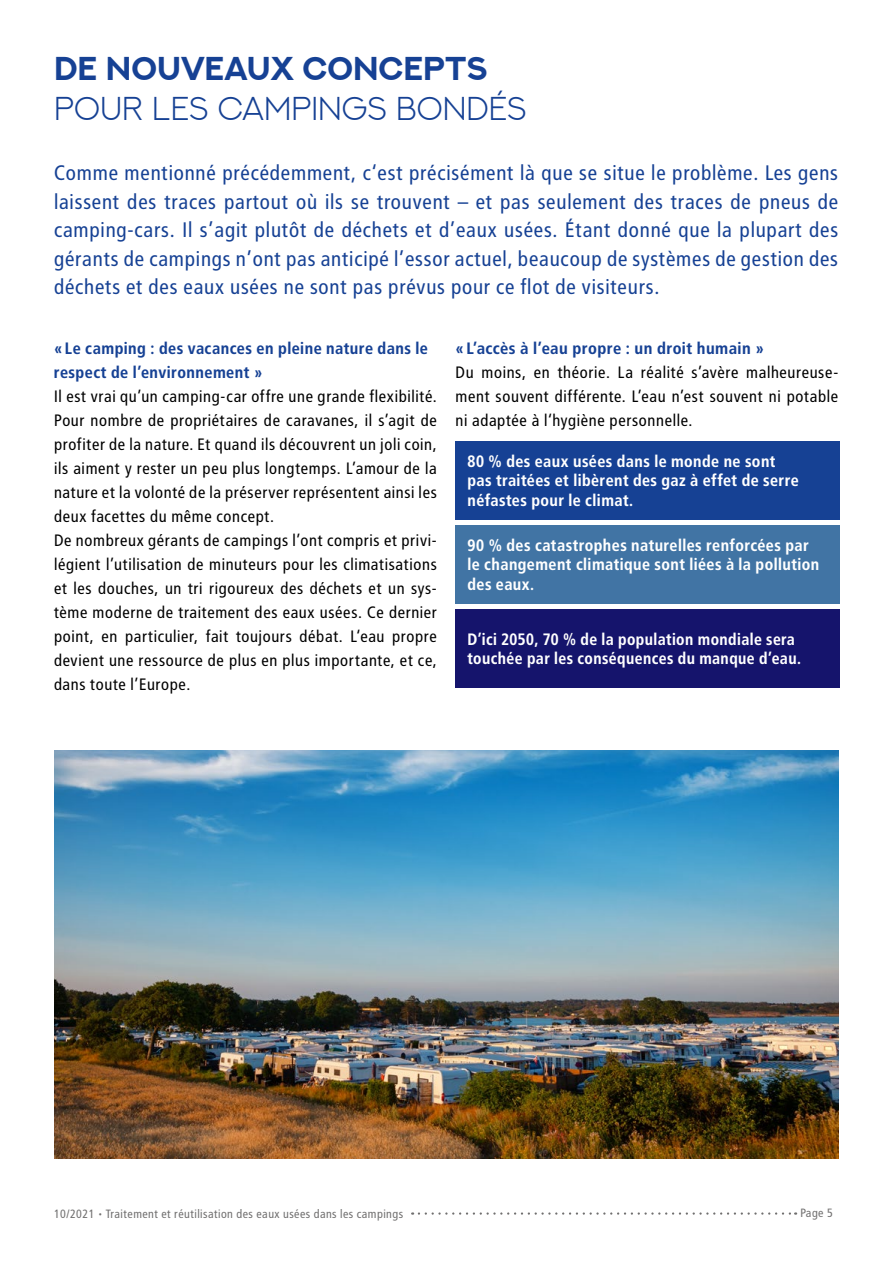
<style>
.page{position:relative;width:893px;height:1263px;background:#fff}
.page>*{position:absolute;margin:0;border:0;box-sizing:border-box;transform-origin:0 0}
.t1{font:300 33px "NEXTART";color:#164194}
.t2{font:700 33px "NEXTART";color:#164194}
.t3{font:21px/28.5px "BVG Normal";color:#164194;text-align:justify}
.t4{font:16.5px/24px "BVG Normal";color:#000}
.t5{font:16.5px/19.8px "BVG Hfett";letter-spacing:.005em;color:#fff}
.t6{font:16.5px/24px "BVG Hfett";letter-spacing:.005em;color:#164194}
.t7{font:16.5px/19.8px "BVG Hfett";letter-spacing:.005em;color:#fff;scale:.95 1}
.t8{font:12px "BVG Normal";color:#706f6f}
</style>
<div class="page">
<img style="left:54px;top:750px;width:785px;height:408px">
<svg style="left:419px;top:1212px;width:377px;height:3px"></svg>
<div style="left:455px;top:441px;width:384px;height:78px;background:#164194"></div>
<div style="left:455px;top:525px;width:384px;height:78px;background:#4174a4"></div>
<div style="left:455px;top:609px;width:384px;height:78px;background:#15146c"></div>
<h1 class="t2" style="left:54px;top:49px;width:435px">DE NOUVEAUX CONCEPTS</h1>
<h1 class="t1" style="left:54px;top:90px;width:474px">POUR LES CAMPINGS BONDÉS</h1>
<p class="t3" style="left:54px;top:159px;width:787px">Comme mentionné précédemment, c‘est précisément là que se situe le problème. Les gens laissent des traces partout où ils se trouvent – et pas seulement des traces de pneus de camping-cars. Il s’agit plutôt de déchets et d’eaux usées. Étant donné que la plupart des gérants de campings n’ont pas anticipé l’essor actuel, beaucoup de systèmes de gestion des déchets et des eaux usées ne sont pas prévus pour ce flot de visiteurs.</p>
<p class="t6" style="left:54px;top:336px;width:376px">«Le camping : des vacances en pleine nature dans le respect de l’environnement »</p>
<p class="t4" style="left:54px;top:384px;width:385px">Il est vrai qu’un camping-car offre une grande flexibilité.<br>Pour nombre de propriétaires de caravanes, il s’agit de profiter de la nature. Et quand ils découvrent un joli coin, ils aiment y rester un peu plus longtemps. L’amour de la nature et la volonté de la préserver représentent ainsi les deux facettes du même concept.<br>De nombreux gérants de campings l’ont compris et privi&shy;légient l’utilisation de minuteurs pour les climatisations et les douches, un tri rigoureux des déchets et un sys&shy;tème moderne de traitement des eaux usées. Ce dernier point, en particulier, fait toujours débat. L‘eau propre devient une ressource de plus en plus importante, et ce, dans toute l’Europe.</p>
<p class="t6" style="left:455px;top:336px;width:310px">«L’accès à l’eau propre : un droit humain »</p>
<p class="t4" style="left:455px;top:360px;width:385px;text-align:justify">Du moins, en théorie. La réalité s’avère malheureuse&shy;ment souvent différente. L’eau n’est souvent ni potable ni adaptée à l‘hygiène personnelle.</p>
<p class="t5" style="left:467px;top:451px;width:333px">80 % des eaux usées dans le monde ne sont pas traitées et libèrent des gaz à effet de serre néfastes pour le climat.</p>
<p class="t5" style="left:467px;top:535px;width:353px">90 % des catastrophes naturelles renforcées par le changement climatique sont liées à la pollution des eaux.</p>
<p class="t7" style="left:467px;top:629px;width:353px">D’ici 2050, 70 % de la population mondiale sera touchée par les conséquences du manque d’eau.</p>
<p class="t8" style="left:54px;top:1207px;width:351px">10/2021 • Traitement et réutilisation des eaux usées dans les campings</p>
<p class="t8" style="left:800px;top:1206px;width:34px">Page 5</p>
</div>
